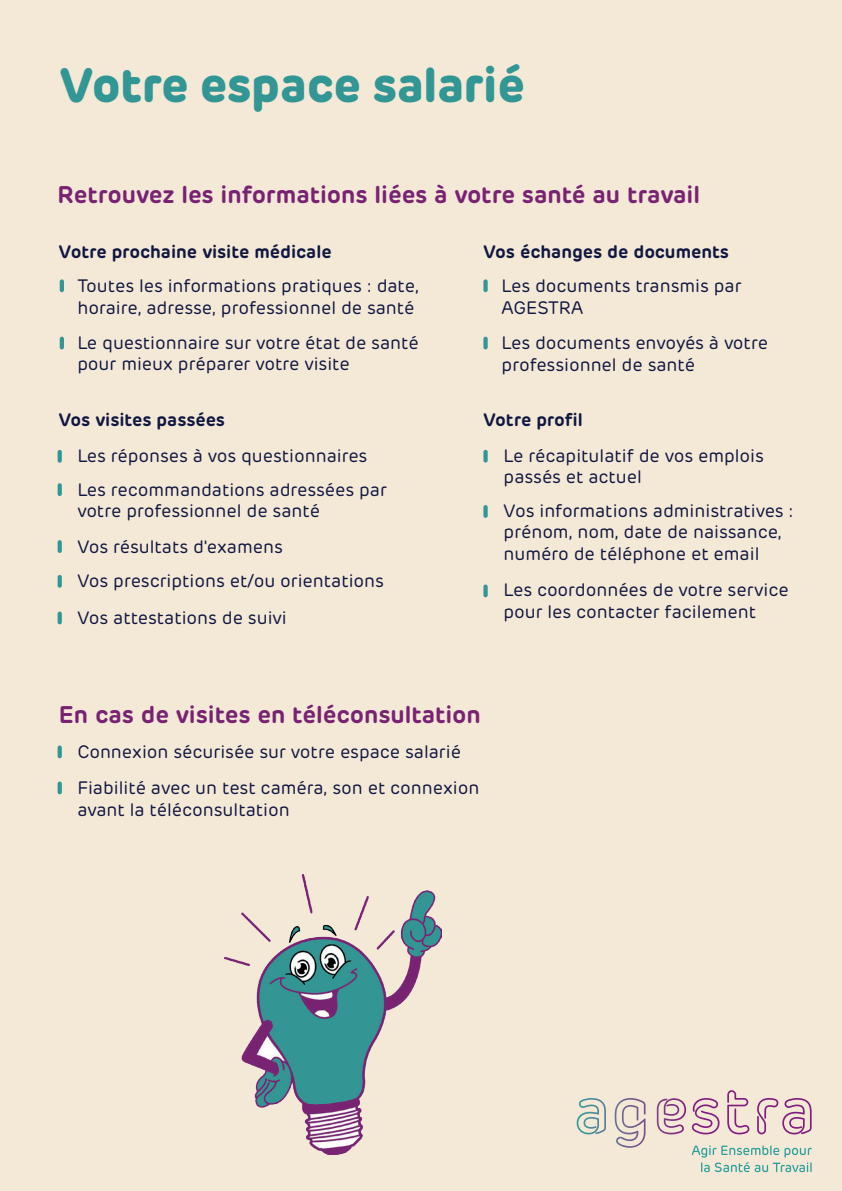
<style>
.page{position:relative;width:842px;height:1191px;background:#f4e8d7}
.page>*{position:absolute;margin:0;border:0;box-sizing:border-box;transform-origin:0 0}
.t1{font:700 48px "Rubrik";color:#329694}
.t2{font:600 24px "Rubrik";color:#782372}
.t3{font:18px/21.6px "Rubrik";color:#101740}
.t4{font:600 18px "Rubrik";color:#101740}
</style>
<div class="page">
<hr style="left:60px;top:279px;width:4px;height:13px;background:#329694;border-radius:2px">
<hr style="left:60px;top:337px;width:4px;height:12px;background:#329694;border-radius:2px">
<div style="left:483px;top:279px;width:5px;height:13px;background:#329694;border-radius:2px"></div>
<div style="left:483px;top:337px;width:5px;height:12px;background:#329694;border-radius:2px"></div>
<div style="left:483px;top:450px;width:5px;height:12px;background:#329694;border-radius:2px"></div>
<div style="left:483px;top:505px;width:5px;height:13px;background:#329694;border-radius:2px"></div>
<div style="left:483px;top:584px;width:5px;height:13px;background:#329694;border-radius:2px"></div>
<svg style="left:58px;top:450px;width:4px;height:13px"></svg>
<svg style="left:58px;top:483px;width:4px;height:13px"></svg>
<svg style="left:58px;top:540px;width:4px;height:13px"></svg>
<svg style="left:58px;top:575px;width:4px;height:12px"></svg>
<svg style="left:58px;top:611px;width:4px;height:13px"></svg>
<svg style="left:58px;top:745px;width:4px;height:13px"></svg>
<svg style="left:58px;top:781px;width:4px;height:13px"></svg>
<img style="left:224px;top:874px;width:217px;height:281px">
<svg style="left:615px;top:1098px;width:30px;height:49px"></svg>
<svg style="left:692px;top:1098px;width:27px;height:36px"></svg>
<svg style="left:727px;top:1090px;width:22px;height:44px"></svg>
<svg style="left:577px;top:1098px;width:29px;height:36px"></svg>
<svg style="left:757px;top:1098px;width:55px;height:36px"></svg>
<svg style="left:657px;top:1098px;width:29px;height:36px"></svg>
<svg style="left:692px;top:1145px;width:120px;height:27px"></svg>
<h1 class="t1" style="left:60px;top:55px;width:467px">Votre espace salarié</h1>
<h2 class="t2" style="left:58px;top:180px;width:644px">Retrouvez les informations liées à votre santé au travail</h2>
<p class="t4" style="left:59px;top:240px;width:274px">Votre prochaine visite médicale</p>
<p class="t3" style="left:77px;top:275px;width:343px">Toutes les informations pratiques : date, horaire, adresse, professionnel de santé</p>
<p class="t3" style="left:77px;top:332px;width:343px">Le questionnaire sur votre état de santé pour mieux préparer votre visite</p>
<p class="t4" style="left:59px;top:408px;width:168px">Vos visites passées</p>
<p class="t3" style="left:77px;top:438px;width:311px;line-height:34.2px">Les réponses à vos questionnaires<br>Les recommandations adressées par</p>
<p class="t3" style="left:77px;top:494px;width:244px;line-height:35.2px">votre professionnel de santé<br>Vos résultats d'examens</p>
<p class="t3" style="left:77px;top:570px;width:308px">Vos prescriptions et/ou orientations</p>
<p class="t3" style="left:77px;top:607px;width:211px">Vos attestations de suivi</p>
<p class="t4" style="left:483px;top:241px;width:247px">Vos échanges de documents</p>
<p class="t3" style="left:501px;top:275px;width:241px">Les documents transmis par<br>AGESTRA</p>
<p class="t3" style="left:501px;top:332px;width:268px">Les documents envoyés à votre professionnel de santé</p>
<p class="t4" style="left:483px;top:408px;width:101px">Votre profil</p>
<p class="t3" style="left:504px;top:445px;width:262px">Le récapitulatif de vos emplois passés et actuel</p>
<p class="t3" style="left:504px;top:500px;width:291px">Vos informations administratives : prénom, nom, date de naissance, numéro de téléphone et email</p>
<p class="t3" style="left:504px;top:579px;width:287px">Les coordonnées de votre service pour les contacter facilement</p>
<h2 class="t2" style="left:59px;top:699px;width:423px">En cas de visites en téléconsultation</h2>
<p class="t3" style="left:77px;top:741px;width:385px">Connexion sécurisée sur votre espace salarié</p>
<p class="t3" style="left:77px;top:777px;width:404px">Fiabilité avec un test caméra, son et connexion avant la téléconsultation</p>
</div>
